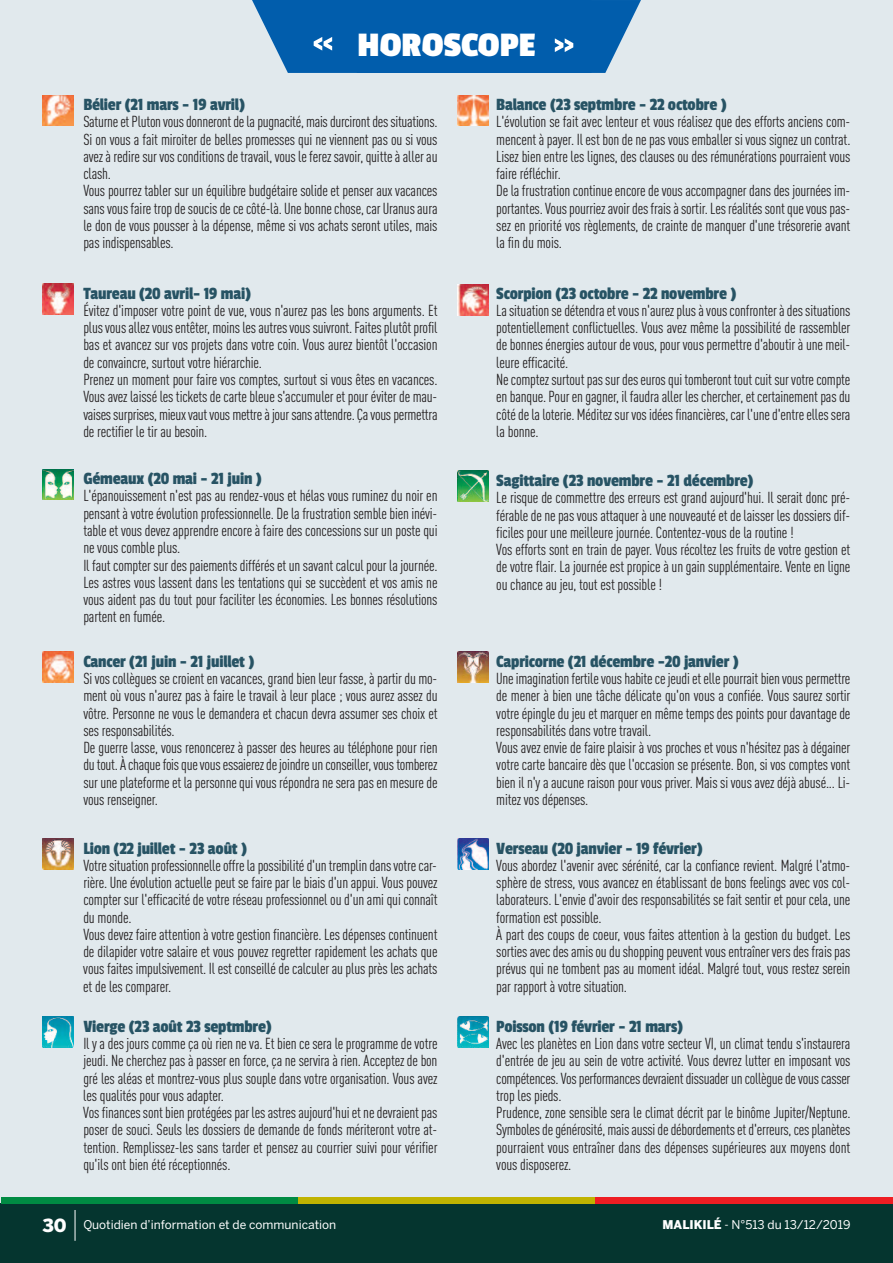
<style>
.page{position:relative;width:893px;height:1263px;background:#e1e9ed}
.page>*{position:absolute;margin:0;border:0;box-sizing:border-box;transform-origin:0 0}
.t1{font:700 36px "Passion One";color:#fff}
.t2{font:18px "Passion One";letter-spacing:-.01em;color:#275364}
.t3{font:condensed 15.75px/17.2px "DIN Pro";letter-spacing:-.01em;color:#231f20}
.t4{font:12px "Benton Sans";color:#fff}
.s1{font-weight:900;font-size:18px}
.s2{font-weight:900}
</style>
<div class="page">
<img style="left:43px;top:95px;width:31px;height:30px">
<img style="left:43px;top:284px;width:31px;height:30px">
<img style="left:43px;top:469px;width:31px;height:31px">
<img style="left:43px;top:652px;width:31px;height:31px">
<img style="left:43px;top:838px;width:31px;height:31px">
<img style="left:43px;top:1017px;width:31px;height:30px">
<img style="left:457px;top:95px;width:32px;height:31px">
<img style="left:457px;top:471px;width:32px;height:31px">
<img style="left:457px;top:285px;width:32px;height:30px">
<img style="left:457px;top:652px;width:32px;height:31px">
<img style="left:457px;top:838px;width:32px;height:31px">
<img style="left:457px;top:1017px;width:32px;height:30px">
<svg style="left:252px;top:0;width:389px;height:73px;background:#176bb2"></svg>
<div style="left:1px;top:1203px;width:892px;height:60px;background:#05352f"></div>
<div style="left:1px;top:1197px;width:297px;height:6px;background:#008b43"></div>
<div style="left:298px;top:1197px;width:298px;height:6px;background:#c0b301"></div>
<div style="left:596px;top:1197px;width:297px;height:6px;background:#ee1d23"></div>
<hr style="left:75px;top:1210px;width:1px;height:31px;background:#fff">
<h1 class="t1" style="left:358px;top:26px;width:179px">HOROSCOPE</h1>
<p class="t2" style="left:83px;top:95px;width:163px">Bélier (21 mars - 19 avril)</p>
<p class="t3" style="left:83px;top:115px;width:356px">Saturneet Plutonvousdonnerontdelapugnacité,maisdurcirontdessituations.<br>Si on vous a fait miroiter de belles promesses qui ne viennent pas ou si vous avez à redire sur vos conditions de travail, vous le ferez savoir, quitte à aller au clash.<br>Vous pourrez tabler sur un équilibre budgétaire solide et penser aux vacances sans vous faire trop de soucis de ce côté-là. Une bonne chose, car Uranus aura le don de vous pousser à la dépense, même si vos achats seront utiles, mais pas indispensables.</p>
<p class="t2" style="left:83px;top:284px;width:169px">Taureau (20 avril- 19 mai)</p>
<p class="t3" style="left:83px;top:303px;width:356px">Évitez d'imposer votre point de vue, vous n'aurez pas les bons arguments. Et plusvousallezvousentêter,moinslesautresvoussuivront.Faitesplutôtprofil bas et avancez sur vos projets dans votre coin. Vous aurez bientôt l'occasion de convaincre, surtout votre hiérarchie.<br>Prenez un moment pour faire vos comptes, surtout si vous êtes en vacances.<br>Vous avez laissé les tickets de carte bleue s'accumuler et pour éviter de mau&shy;vaisessurprises,mieuxvautvousmettreàjoursansattendre.Çavouspermettra de rectifier le tir au besoin.</p>
<p class="t2" style="left:83px;top:469px;width:180px">Gémeaux (20 mai - 21 juin )</p>
<p class="t3" style="left:83px;top:489px;width:356px">L'épanouissement n'est pas au rendez-vous et hélas vous ruminez du noir en pensant à votre évolution professionnelle. De la frustration semble bien inévi&shy;table et vous devez apprendre encore à faire des concessions sur un poste qui ne vous comble plus.<br>Il faut compter sur des paiements différés et un savant calcul pour la journée.<br>Les astres vous lassent dans les tentations qui se succèdent et vos amis ne vous aident pas du tout pour faciliter les économies. Les bonnes résolutions partent en fumée.</p>
<p class="t2" style="left:83px;top:652px;width:172px">Cancer (21 juin - 21 juillet )</p>
<p class="t3" style="left:83px;top:671px;width:356px">Si vos collègues se croient en vacances, grand bien leur fasse, à partir du mo&shy;ment où vous n'aurez pas à faire le travail à leur place ; vous aurez assez du vôtre. Personne ne vous le demandera et chacun devra assumer ses choix et ses responsabilités.<br>De guerre lasse, vous renoncerez à passer des heures au téléphone pour rien dutout.Àchaquefoisquevousessaierezdejoindreunconseiller,voustomberez sur une plateforme et la personne qui vous répondra ne sera pas en mesure de vous renseigner.</p>
<p class="t2" style="left:83px;top:838px;width:165px">Lion (22 juillet - 23 août )</p>
<p class="t3" style="left:83px;top:858px;width:356px">Votresituationprofessionnelleoffrelapossibilitéd'untremplindansvotrecar&shy;rière. Une évolution actuelle peut se faire par le biais d'un appui. Vous pouvez compter sur l'efficacité de votre réseau professionnel ou d'un ami qui connaît du monde.<br>Vous devez faire attention à votre gestion financière. Les dépenses continuent de dilapider votre salaire et vous pouvez regretter rapidement les achats que vous faites impulsivement. Il est conseillé de calculer au plus près les achats et de les comparer.</p>
<p class="t2" style="left:83px;top:1017px;width:190px">Vierge (23 août 23 septmbre)</p>
<p class="t3" style="left:83px;top:1036px;width:356px">Il y a des jours comme ça où rien ne va. Et bien ce sera le programme de votre jeudi. Ne cherchez pas à passer en force, ça ne servira à rien. Acceptez de bon gré les aléas et montrez-vous plus souple dans votre organisation. Vous avez les qualités pour vous adapter.<br>Vosfinancessontbienprotégéespar lesastresaujourd'huietnedevraientpas poser de souci. Seuls les dossiers de demande de fonds mériteront votre at&shy;tention. Remplissez-les sans tarder et pensez au courrier suivi pour vérifier qu'ils ont bien été réceptionnés.</p>
<p class="t2" style="left:496px;top:95px;width:232px">Balance (23 septmbre - 22 octobre )</p>
<p class="t3" style="left:496px;top:115px;width:356px">L'évolution se fait avec lenteur et vous réalisez que des efforts anciens com&shy;mencent à payer. Il est bon de ne pas vous emballer si vous signez un contrat.<br>Lisez bien entre les lignes, des clauses ou des rémunérations pourraient vous faire réfléchir.<br>De la frustration continue encore de vous accompagner dans des journées im&shy;portantes.Vouspourriezavoirdesfraisàsortir.Lesréalitéssontquevouspas&shy;sez en priorité vos règlements, de crainte de manquer d'une trésorerie avant la fin du mois.</p>
<p class="t2" style="left:496px;top:284px;width:242px">Scorpion (23 octobre - 22 novembre )</p>
<p class="t3" style="left:496px;top:303px;width:356px">Lasituationsedétendraetvousn'aurezplusàvousconfronteràdessituations potentiellement conflictuelles. Vous avez même la possibilité de rassembler de bonnes énergies autour de vous, pour vous permettre d'aboutir à une meil&shy;leure efficacité.<br>Necomptezsurtoutpassurdeseurosqui tomberont toutcuitsurvotrecompte en banque. Pour en gagner, il faudra aller les chercher, et certainement pas du côtédelaloterie. Méditezsurvosidéesfinancières,car l'uned'entreellessera la bonne.</p>
<p class="t2" style="left:496px;top:471px;width:259px">Sagittaire (23 novembre - 21 décembre)</p>
<p class="t3" style="left:496px;top:491px;width:356px">Le risque de commettre des erreurs est grand aujourd'hui. Il serait donc pré&shy;férable de ne pas vous attaquer à une nouveauté et de laisser les dossiers dif&shy;ficiles pour une meilleure journée. Contentez-vous de la routine !<br>Vos efforts sont en train de payer. Vous récoltez les fruits de votre gestion et de votre flair. La journée est propice à un gain supplémentaire. Vente en ligne ou chance au jeu, tout est possible !</p>
<p class="t2" style="left:496px;top:652px;width:244px">Capricorne (21 décembre -20 janvier )</p>
<p class="t3" style="left:496px;top:671px;width:356px">Uneimaginationfertilevoushabitecejeudietellepourraitbienvouspermettre de mener à bien une tâche délicate qu'on vous a confiée. Vous saurez sortir votre épingle du jeu et marquer en même temps des points pour davantage de responsabilités dans votre travail.<br>Vous avez envie de faire plaisir à vos proches et vous n'hésitez pas à dégainer votre carte bancaire dès que l'occasion se présente. Bon, si vos comptes vont bien il n'y a aucune raison pour vous priver. Mais si vous avez déjà abusé... Li&shy;mitez vos dépenses.</p>
<p class="t2" style="left:496px;top:838px;width:208px">Verseau (20 janvier - 19 février)</p>
<p class="t3" style="left:496px;top:858px;width:356px">Vous abordez l'avenir avec sérénité, car la confiance revient. Malgré l'atmo&shy;sphère de stress, vous avancez en établissant de bons feelings avec vos col&shy;laborateurs. L'envie d'avoir des responsabilités se fait sentir et pour cela, une formation est possible.<br>À part des coups de coeur, vous faites attention à la gestion du budget. Les sortiesavecdesamisoudushoppingpeuventvousentraînerversdesfraispas prévus qui ne tombent pas au moment idéal. Malgré tout, vous restez serein par rapport à votre situation.</p>
<p class="t2" style="left:496px;top:1017px;width:188px">Poisson (19 février - 21 mars)</p>
<p class="t3" style="left:496px;top:1036px;width:356px">Avec les planètes en Lion dans votre secteur VI, un climat tendu s'instaurera d'entrée de jeu au sein de votre activité. Vous devrez lutter en imposant vos compétences.Vosperformancesdevraientdissuaderuncollèguedevouscasser trop les pieds.<br>Prudence, zone sensible sera le climat décrit par le binôme Jupiter/Neptune.<br>Symbolesdegénérosité,maisaussidedébordementsetd'erreurs,cesplanètes pourraient vous entraîner dans des dépenses supérieures aux moyens dont vous disposerez.</p>
<p class="t4" style="left:43px;top:1218px;width:295px"><span class="s1">30</span> Quotidien d’information et de communication</p>
<p class="t4" style="left:662px;top:1218px;width:189px"><span class="s2">MALIKILÉ</span> - N°513 du 13/12/2019</p>
</div>
